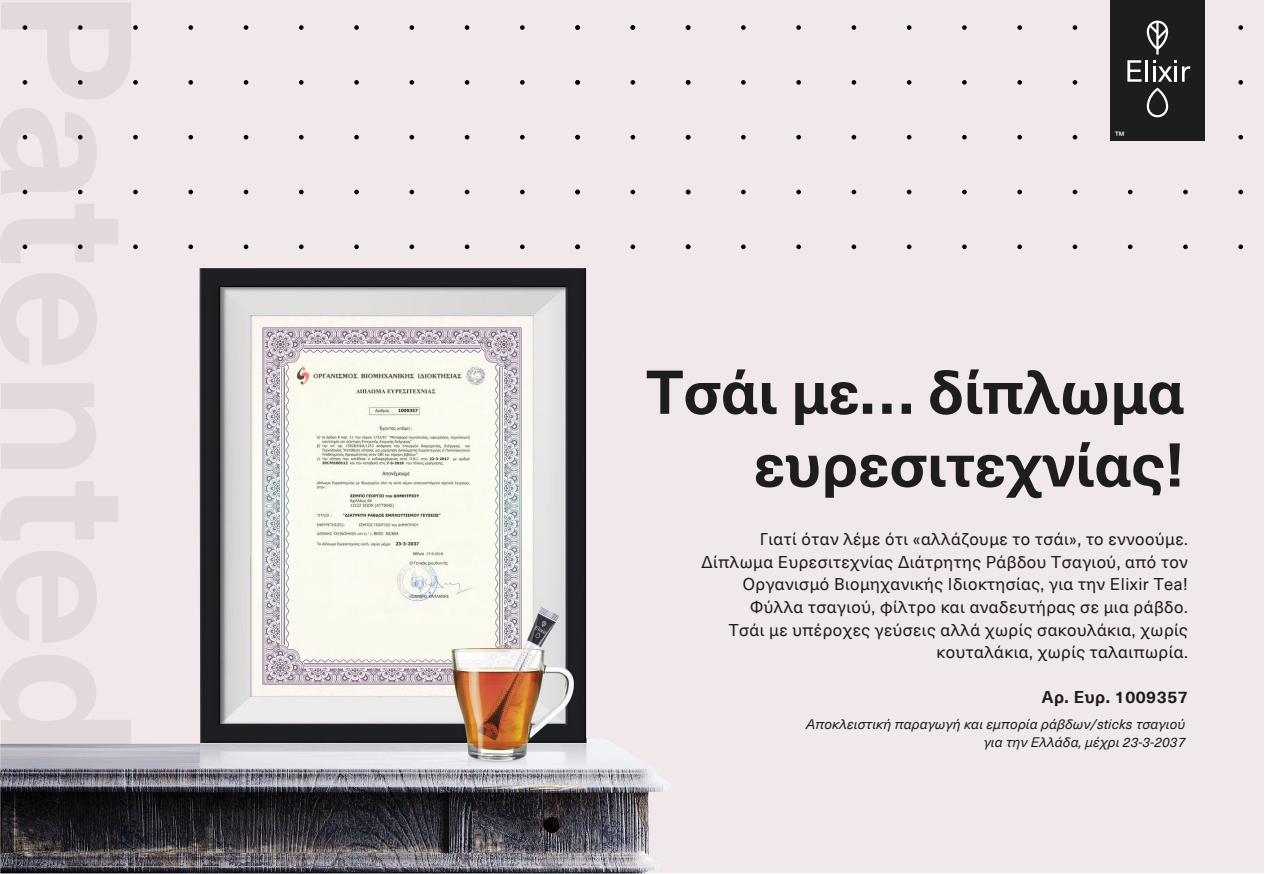
<style>
.page{position:relative;width:1265px;height:874px;background:#fff}
.page>*{position:absolute;margin:0;border:0;box-sizing:border-box;transform-origin:0 0}
.t1{font:700 60.6px/72.6px "Neue Haas Unica W1 G";color:#1d1d1b;text-align:right}
.t2{font:16.65px/22.5px "Neue Haas Unica W1 G";letter-spacing:.03em;color:#1d1d1b;text-align:right}
.t3{font:700 16.65px "Neue Haas Unica W1 G";letter-spacing:.03em;color:#1d1d1b}
.t4{font:italic 13.5px/18px "Neue Haas Unica W1 G";letter-spacing:.01em;color:#1d1d1b;text-align:right}
.t5{font:11.7px "Neue Haas Unica W1 G";color:#fff}
</style>
<div class="page">
<div style="left:1px;top:1px;width:1263px;height:871px;background:#f1e8e9"></div>
<svg style="left:78px;top:25px;width:5px;height:5px"></svg>
<svg style="left:78px;top:80px;width:5px;height:5px"></svg>
<svg style="left:78px;top:135px;width:5px;height:4px"></svg>
<svg style="left:78px;top:190px;width:5px;height:4px"></svg>
<svg style="left:78px;top:244px;width:5px;height:5px"></svg>
<svg style="left:133px;top:25px;width:5px;height:5px"></svg>
<svg style="left:133px;top:80px;width:5px;height:5px"></svg>
<svg style="left:133px;top:135px;width:5px;height:4px"></svg>
<svg style="left:133px;top:190px;width:5px;height:4px"></svg>
<svg style="left:133px;top:244px;width:5px;height:5px"></svg>
<svg style="left:188px;top:25px;width:5px;height:5px"></svg>
<svg style="left:188px;top:80px;width:5px;height:5px"></svg>
<svg style="left:188px;top:135px;width:5px;height:4px"></svg>
<svg style="left:188px;top:190px;width:5px;height:4px"></svg>
<svg style="left:188px;top:244px;width:5px;height:5px"></svg>
<svg style="left:244px;top:25px;width:4px;height:5px"></svg>
<svg style="left:244px;top:80px;width:4px;height:5px"></svg>
<svg style="left:244px;top:135px;width:4px;height:4px"></svg>
<svg style="left:244px;top:190px;width:4px;height:4px"></svg>
<svg style="left:244px;top:244px;width:4px;height:5px"></svg>
<svg style="left:299px;top:25px;width:4px;height:5px"></svg>
<svg style="left:299px;top:80px;width:4px;height:5px"></svg>
<svg style="left:299px;top:135px;width:4px;height:4px"></svg>
<svg style="left:299px;top:190px;width:4px;height:4px"></svg>
<svg style="left:299px;top:244px;width:4px;height:5px"></svg>
<svg style="left:354px;top:25px;width:5px;height:5px"></svg>
<svg style="left:354px;top:80px;width:5px;height:5px"></svg>
<svg style="left:354px;top:135px;width:5px;height:4px"></svg>
<svg style="left:354px;top:190px;width:5px;height:4px"></svg>
<svg style="left:354px;top:244px;width:5px;height:5px"></svg>
<svg style="left:409px;top:25px;width:5px;height:5px"></svg>
<svg style="left:409px;top:80px;width:5px;height:5px"></svg>
<svg style="left:409px;top:135px;width:5px;height:4px"></svg>
<svg style="left:409px;top:190px;width:5px;height:4px"></svg>
<svg style="left:409px;top:244px;width:5px;height:5px"></svg>
<svg style="left:465px;top:25px;width:4px;height:5px"></svg>
<svg style="left:465px;top:80px;width:4px;height:5px"></svg>
<svg style="left:465px;top:135px;width:4px;height:4px"></svg>
<svg style="left:465px;top:190px;width:4px;height:4px"></svg>
<svg style="left:465px;top:244px;width:4px;height:5px"></svg>
<svg style="left:520px;top:25px;width:4px;height:5px"></svg>
<svg style="left:520px;top:80px;width:4px;height:5px"></svg>
<svg style="left:520px;top:135px;width:4px;height:4px"></svg>
<svg style="left:520px;top:190px;width:4px;height:4px"></svg>
<svg style="left:520px;top:244px;width:4px;height:5px"></svg>
<svg style="left:23px;top:25px;width:4px;height:5px"></svg>
<svg style="left:23px;top:80px;width:4px;height:5px"></svg>
<svg style="left:23px;top:135px;width:4px;height:4px"></svg>
<svg style="left:23px;top:190px;width:4px;height:4px"></svg>
<svg style="left:23px;top:244px;width:4px;height:5px"></svg>
<svg style="left:575px;top:25px;width:5px;height:5px"></svg>
<svg style="left:575px;top:80px;width:5px;height:5px"></svg>
<svg style="left:575px;top:135px;width:5px;height:4px"></svg>
<svg style="left:575px;top:190px;width:5px;height:4px"></svg>
<svg style="left:575px;top:244px;width:5px;height:5px"></svg>
<svg style="left:630px;top:80px;width:5px;height:5px"></svg>
<svg style="left:630px;top:135px;width:5px;height:4px"></svg>
<svg style="left:630px;top:190px;width:5px;height:4px"></svg>
<svg style="left:630px;top:244px;width:5px;height:5px"></svg>
<svg style="left:630px;top:25px;width:5px;height:5px"></svg>
<svg style="left:685px;top:25px;width:5px;height:5px"></svg>
<svg style="left:685px;top:80px;width:5px;height:5px"></svg>
<svg style="left:685px;top:135px;width:5px;height:4px"></svg>
<svg style="left:685px;top:190px;width:5px;height:4px"></svg>
<svg style="left:685px;top:244px;width:5px;height:5px"></svg>
<svg style="left:796px;top:25px;width:5px;height:5px"></svg>
<svg style="left:796px;top:80px;width:5px;height:5px"></svg>
<svg style="left:796px;top:135px;width:5px;height:4px"></svg>
<svg style="left:796px;top:190px;width:5px;height:4px"></svg>
<svg style="left:796px;top:244px;width:5px;height:5px"></svg>
<svg style="left:851px;top:25px;width:5px;height:5px"></svg>
<svg style="left:851px;top:80px;width:5px;height:5px"></svg>
<svg style="left:851px;top:135px;width:5px;height:4px"></svg>
<svg style="left:851px;top:190px;width:5px;height:4px"></svg>
<svg style="left:851px;top:244px;width:5px;height:5px"></svg>
<svg style="left:906px;top:25px;width:5px;height:5px"></svg>
<svg style="left:906px;top:80px;width:5px;height:5px"></svg>
<svg style="left:906px;top:135px;width:5px;height:4px"></svg>
<svg style="left:906px;top:190px;width:5px;height:4px"></svg>
<svg style="left:906px;top:244px;width:5px;height:5px"></svg>
<svg style="left:962px;top:25px;width:4px;height:5px"></svg>
<svg style="left:962px;top:80px;width:4px;height:5px"></svg>
<svg style="left:962px;top:135px;width:4px;height:4px"></svg>
<svg style="left:962px;top:190px;width:4px;height:4px"></svg>
<svg style="left:962px;top:244px;width:4px;height:5px"></svg>
<svg style="left:1017px;top:25px;width:4px;height:5px"></svg>
<svg style="left:1017px;top:80px;width:4px;height:5px"></svg>
<svg style="left:1017px;top:135px;width:4px;height:4px"></svg>
<svg style="left:1017px;top:190px;width:4px;height:4px"></svg>
<svg style="left:1017px;top:244px;width:4px;height:5px"></svg>
<svg style="left:1072px;top:25px;width:5px;height:5px"></svg>
<svg style="left:1072px;top:80px;width:5px;height:5px"></svg>
<svg style="left:1072px;top:135px;width:5px;height:4px"></svg>
<svg style="left:1072px;top:190px;width:5px;height:4px"></svg>
<svg style="left:1072px;top:244px;width:5px;height:5px"></svg>
<svg style="left:1128px;top:190px;width:4px;height:4px"></svg>
<svg style="left:1127px;top:244px;width:5px;height:5px"></svg>
<svg style="left:1183px;top:190px;width:4px;height:4px"></svg>
<svg style="left:1183px;top:244px;width:4px;height:5px"></svg>
<svg style="left:1238px;top:25px;width:4px;height:5px"></svg>
<svg style="left:1238px;top:80px;width:4px;height:5px"></svg>
<svg style="left:1238px;top:135px;width:4px;height:4px"></svg>
<svg style="left:1238px;top:190px;width:4px;height:4px"></svg>
<svg style="left:1238px;top:244px;width:4px;height:5px"></svg>
<svg style="left:741px;top:25px;width:4px;height:5px"></svg>
<svg style="left:741px;top:80px;width:4px;height:5px"></svg>
<svg style="left:741px;top:135px;width:4px;height:4px"></svg>
<svg style="left:741px;top:190px;width:4px;height:4px"></svg>
<svg style="left:741px;top:244px;width:4px;height:5px"></svg>
<img style="left:0;top:268px;width:671px;height:605px">
<div style="left:1110px;top:0;width:94px;height:141px;background:#1d1d1b"></div>
<svg style="left:1127px;top:21px;width:63px;height:96px"></svg>
<p class="t5" style="left:1115px;top:127px;width:11px">™</p>
<h1 class="t1" style="left:646px;top:352px;width:540px">Τσάι με… δίπλωμα ευρεσιτεχνίας!</h1>
<p class="t2" style="left:701px;top:527px;width:488px">Γιατί όταν λέμε ότι «αλλάζουμε το τσάι», το εννοούμε.<br>Δίπλωμα Ευρεσιτεχνίας Διάτρητης Ράβδου Τσαγιού, από τον Οργανισμό Βιομηχανικής Ιδιοκτησίας, για την Elixir Tea!<br>Φύλλα τσαγιού, φίλτρο και αναδευτήρας σε μια ράβδο.<br>Τσάι με υπέροχες γεύσεις αλλά χωρίς σακουλάκια, χωρίς κουταλάκια, χωρίς ταλαιπωρία.</p>
<p class="t3" style="left:1041px;top:684px;width:147px">Αρ. Ευρ. 1009357</p>
<p class="t4" style="left:806px;top:713px;width:380px">Αποκλειστική παραγωγή και εμπορία ράβδων/sticks τσαγιού για την Ελλάδα, μέχρι 23-3-2037</p>
</div>
